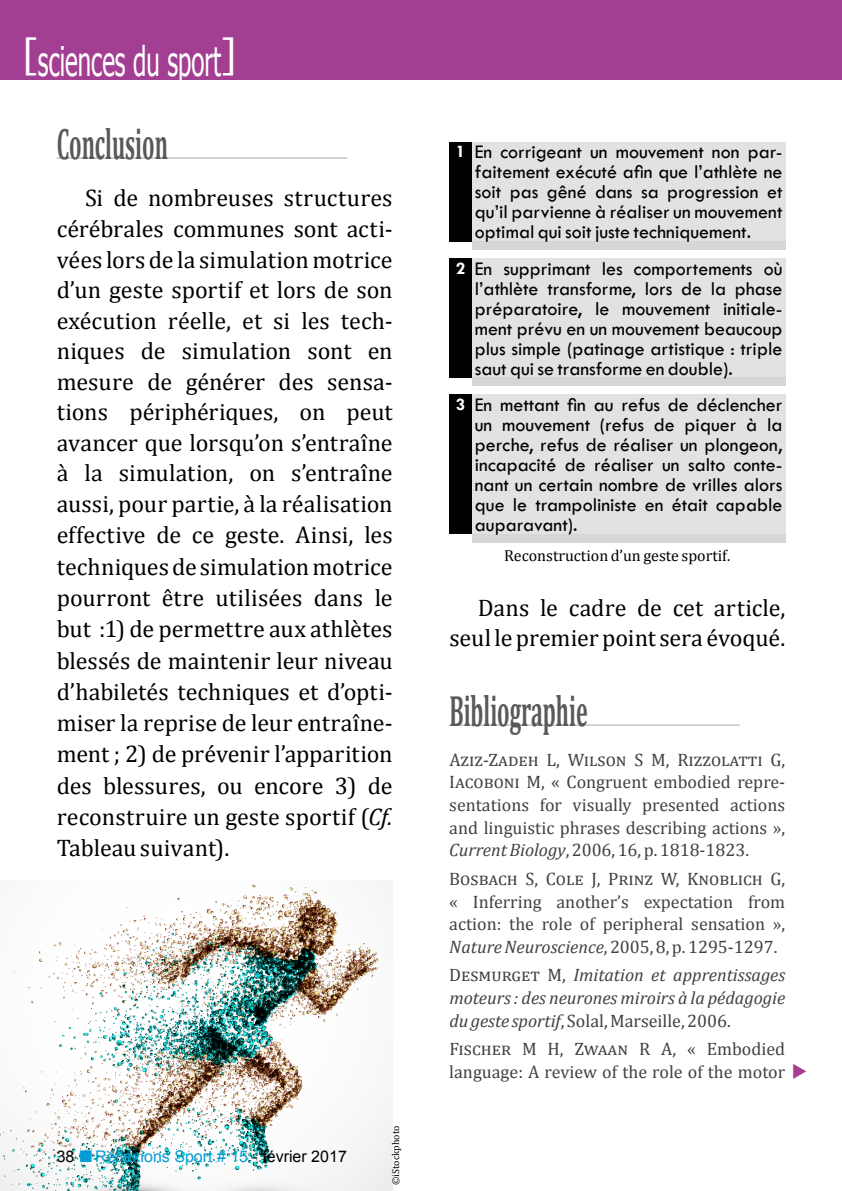
<style>
.page{position:relative;width:842px;height:1191px;background:#fff}
.page>*{position:absolute;margin:0;border:0;box-sizing:border-box;transform-origin:0 0}
.t1{font:700 44px "Cambria";color:#58595b;scale:.5 1}
.t2{font:40.8px "Tahoma";color:#fff;scale:.59 1}
.t3{font:24px/31px "Cambria";color:#000;text-align:justify}
.t4{font:20px/20px "Tw Cen";color:#000;text-align:justify}
.t5{font:18px/22.6px "Cambria";color:#414042;text-align:justify}
.t6{font:italic 18px/22.6px "Cambria";color:#414042;text-align:justify}
.t7{font:16px "Cambria";color:#000}
.t8{font:16px "Arial";color:#009dd6}
.t9{font:16px "Arial";color:#000}
.t10{font:10px "Cambria";color:#000}
.s1{font-style:italic}
.s2{color:#000}
.s3{font-weight:700;font-size:18px;color:#fff}
.s4{font-style:normal}
</style>
<div class="page">
<img style="left:0;top:881px;width:393px;height:310px">
<hr style="left:57px;top:157px;width:290px;height:1px;background:#a7a9ac">
<hr style="left:449px;top:724px;width:291px;height:1px;background:#a7a9ac">
<div style="left:449px;top:142px;width:23px;height:99px;background:#000"></div>
<div style="left:472px;top:142px;width:313px;height:99px;background:#e3e2e3"></div>
<div style="left:472px;top:241px;width:313px;height:8px;background:#d7d6d7"></div>
<div style="left:449px;top:258px;width:23px;height:120px;background:#000"></div>
<div style="left:472px;top:258px;width:313px;height:120px;background:#e3e2e3"></div>
<div style="left:472px;top:378px;width:313px;height:8px;background:#d7d6d7"></div>
<div style="left:449px;top:395px;width:23px;height:139px;background:#000"></div>
<div style="left:472px;top:395px;width:313px;height:139px;background:#e3e2e3"></div>
<div style="left:472px;top:534px;width:313px;height:8px;background:#d7d6d7"></div>
<div style="left:0;top:0;width:842px;height:79px;background:#a23f92"></div>
<svg style="left:80px;top:1150px;width:29px;height:13px"></svg>
<h2 class="t2" style="left:23px;top:34px;width:364px"><sup>[</sup>sciences du sport<sup>]</sup></h2>
<h1 class="t1" style="left:57px;top:113px;width:224px">Conclusion</h1>
<p class="t3" style="left:57px;top:183px;width:337px;text-indent:28px">Si de nombreuses structures cérébrales communes sont acti&shy;vées lors de la simulation motrice d’un geste sportif et lors de son exécution réelle, et si les tech&shy;niques de simulation sont en mesure de générer des sensa&shy;tions périphériques, on peut avancer que lorsqu’on s’entraîne à la simulation, on s’entraîne aussi, pour partie, à la réalisation effective de ce geste. Ainsi, les techniques de simulation motrice pourront être utilisées dans le but :1) de permettre aux athlètes blessés de maintenir leur niveau d’habiletés techniques et d’opti&shy;miser la reprise de leur entraîne&shy;ment ; 2) de prévenir l’apparition des blessures, ou encore 3) de reconstruire un geste sportif (<span class="s1">Cf.<br></span>Tableau suivant).</p>
<p class="t9" style="left:57px;top:1146px;width:19px">38</p>
<p class="t8" style="left:95px;top:1146px;width:253px">Réflexions Sport # 15 <span class="s2">- février 2017</span></p>
<p class="t10" style="left:390px;top:1185px;width:61px;rotate:-90deg">©iStockphoto</p>
<p class="t4" style="left:475px;top:142px;width:309px;text-indent:-19px"><span class="s3">1</span> En corrigeant un mouvement non par&shy;faitement exécuté afin que l’athlète ne soit pas gêné dans sa progression et qu’il parvienne à réaliser un mouvement optimal qui soit juste techniquement.</p>
<p class="t4" style="left:475px;top:258px;width:309px;text-indent:-19px"><span class="s3">2</span> En supprimant les comportements où l’athlète transforme, lors de la phase préparatoire, le mouvement initiale&shy;ment prévu en un mouvement beaucoup plus simple (patinage artistique : triple saut qui se transforme en double).</p>
<p class="t4" style="left:475px;top:395px;width:309px;text-indent:-19px"><span class="s3">3</span> En mettant fin au refus de déclencher un mouvement (refus de piquer à la perche, refus de réaliser un plongeon, incapacité de réaliser un salto conte&shy;nant un certain nombre de vrilles alors que le trampoliniste en était capable auparavant).</p>
<p class="t7" style="left:504px;top:546px;width:228px">Reconstruction d’un geste sportif.</p>
<p class="t3" style="left:449px;top:593px;width:337px;line-height:29.4px;text-align:right">Dans le cadre de cet article, seul le premier point sera évoqué.</p>
<h1 class="t1" style="left:449px;top:680px;width:278px">Bibliographie</h1>
<p class="t5" style="left:449px;top:748px;width:337px">Aziz-Zadeh L, Wilson S M, Rizzolatti G, Iacoboni M, « Congruent embodied repre&shy;sentations for visually presented actions and linguistic phrases describing actions », <span class="s1">Current Biology</span>, 2006, 16, p.1818-1823.</p>
<p class="t5" style="left:449px;top:867px;width:337px">Bosbach S, Cole J, Prinz W, Knoblich G, « Inferring another’s expectation from action: the role of peripheral sensation », <span class="s1">Nature Neuroscience</span>, 2005, 8, p.1295-1297.</p>
<p class="t6" style="left:449px;top:963px;width:337px"><span class="s4">Desmurget M,</span> Imitation et apprentissages moteurs : des neurones miroirs à la pédagogie du geste sportif<span class="s4">, Solal, Marseille, 2006.</span></p>
<p class="t5" style="left:449px;top:1037px;width:337px">Fischer M H, Zwaan R A, « Embodied language: A review of the role of the motor</p>
</div>
